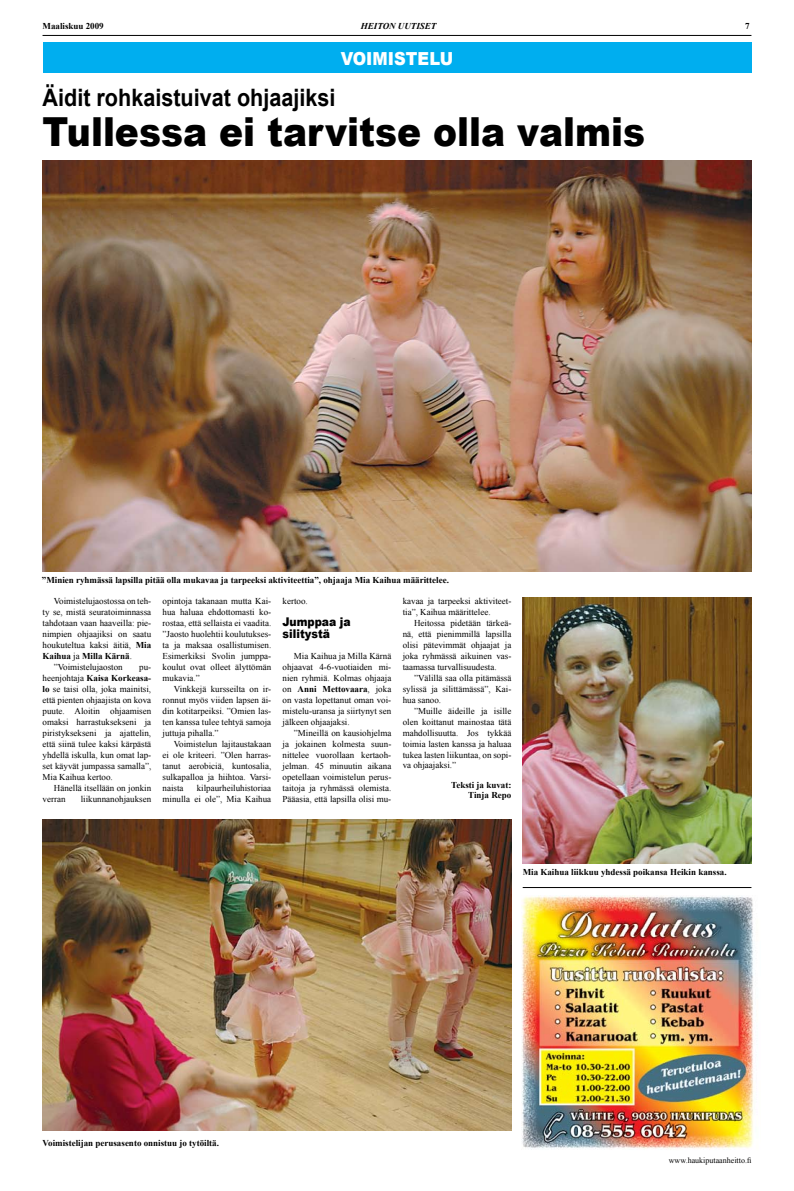
<style>
.page{position:relative;width:794px;height:1191px;background:#fff}
.page>*{position:absolute;margin:0;border:0;box-sizing:border-box;transform-origin:0 0}
.t1{font:900 40px "Arial";color:#000;scale:.9 1}
.t2{font:700 24px "Arial";color:#000;scale:.9 1}
.t3{font:900 18px "Arial";color:#fff;scale:.9 1}
.t4{font:900 12px/12px "Arial";color:#000;scale:.9 1}
.t5{font:9px/11px "Times New Roman";color:#000;text-align:justify}
.t6{font:700 9px/10px "Times New Roman";color:#000;text-align:right}
.t7{font:italic 700 9px "Times New Roman";color:#000}
.t8{font:8px "Times New Roman";color:#000}
.s1{font-weight:700}
.s2{font-weight:400}
</style>
<div class="page">
<hr style="left:43px;top:35px;width:708px;height:1px;background:#000">
<div style="left:43px;top:43px;width:708px;height:30px;background:#00aeef"></div>
<img style="left:43px;top:160px;width:708px;height:411px">
<img style="left:523px;top:597px;width:228px;height:266px">
<img style="left:43px;top:819px;width:468px;height:311px">
<hr style="left:523px;top:887px;width:228px;height:1px;background:#000">
<img style="left:521px;top:896px;width:233px;height:253px">
<p class="t6" style="left:43px;top:21px;width:63px">Maaliskuu 2009</p>
<p class="t7" style="left:361px;top:20px;width:77px">HEITON UUTISET</p>
<p class="t6" style="left:745px;top:21px;width:6px">7</p>
<h3 class="t3" style="left:341px;top:45px;width:126px">VOIMISTELU</h3>
<h2 class="t2" style="left:43px;top:81px;width:327px">Äidit rohkaistuivat ohjaajiksi</h2>
<h1 class="t1" style="left:43px;top:102px;width:671px">Tullessa ei tarvitse olla valmis</h1>
<p class="t6" style="left:42px;top:575px;width:408px">”Minien ryhmässä lapsilla pitää olla mukavaa ja tarpeeksi aktiviteettia”, ohjaaja Mia Kaihua määrittelee.</p>
<p class="t5" style="left:54px;top:595px;width:99px">Voimistelujaostossa on teh-</p>
<p class="t5" style="left:43px;top:606px;width:110px">ty se, mistä seuratoiminnassa</p>
<p class="t5" style="left:43px;top:617px;width:110px">tahdotaan vaan haaveilla: pie-</p>
<p class="t5" style="left:43px;top:628px;width:110px">nimpien ohjaajiksi on saatu</p>
<p class="t5" style="left:43px;top:639px;width:110px">houkuteltua kaksi äitiä, <span class="s1">Mia</span></p>
<p class="t6" style="left:43px;top:651px;width:91px">Kaihua <span class="s2">ja</span> Milla Kärnä<span class="s2">.</span></p>
<p class="t5" style="left:54px;top:661px;width:70px">”Voimistelujaoston</p>
<p class="t5" style="left:43px;top:661px;width:110px;text-indent:97px">pu&shy;heenjohtaja <span class="s1">Kaisa Korkeasa&shy;lo</span> se taisi olla, joka mainitsi, että pienten ohjaajista on kova puute. Aloitin ohjaamisen omaksi harrastuksekseni ja piristyksekseni ja ajattelin, että siinä tulee kaksi kärpästä yhdellä iskulla, kun omat lap&shy;set käyvät jumpassa samalla”, Mia Kaihua kertoo.</p>
<p class="t5" style="left:43px;top:782px;width:110px;text-indent:11px">Hänellä itsellään on jonkin verran</p>
<p class="t5" style="left:81px;top:793px;width:72px">liikunnanohjauksen</p>
<p class="t5" style="left:163px;top:595px;width:110px">opintoja takanaan mutta Kai&shy;hua haluaa ehdottomasti ko&shy;rostaa, että sellaista ei vaadita. ”Jaosto huolehtii koulutukses&shy;ta ja maksaa osallistumisen.<br>Esimerkiksi Svolin jumppa&shy;koulut ovat olleet älyttömän mukavia.”</p>
<p class="t5" style="left:163px;top:683px;width:110px;text-indent:11px">Vinkkejä kursseilta on ir&shy;ronnut myös viiden lapsen äi&shy;din kotitarpeiksi. ”Omien las&shy;ten kanssa tulee tehtyä samoja juttuja pihalla.”</p>
<p class="t5" style="left:163px;top:738px;width:110px;text-indent:11px">Voimistelun lajitaustakaan ei ole kriteeri. ”Olen harras&shy;tanut aerobiciä, kuntosalia, sulkapalloa ja hiihtoa. Varsi&shy;naista</p>
<p class="t5" style="left:163px;top:782px;width:110px;text-align:right">kilpaurheiluhistoriaa<br>minulla ei ole”, Mia Kaihua</p>
<p class="t5" style="left:283px;top:595px;width:27px">kertoo.</p>
<h3 class="t4" style="left:283px;top:615px;width:77px">Jumppaa ja silitystä</h3>
<p class="t5" style="left:283px;top:650px;width:110px;text-indent:11px">Mia Kaihua ja Milla Kärnä ohjaavat 4-6-vuotiaiden mi&shy;nien ryhmiä. Kolmas ohjaaja on <span class="s1">Anni Mettovaara</span>, joka on vasta lopettanut oman voi&shy;mistelu-uransa ja siirtynyt sen jälkeen ohjaajaksi.</p>
<p class="t5" style="left:283px;top:727px;width:110px;text-indent:11px">”Mineillä on kausiohjelma ja jokainen kolmesta suun&shy;nittelee vuorollaan kertaoh&shy;jelman. 45 minuutin aikana opetellaan voimistelun perus&shy;taitoja ja ryhmässä olemista.<br>Pääasia, että lapsilla olisi mu-</p>
<p class="t5" style="left:403px;top:595px;width:110px">kavaa ja tarpeeksi aktiviteet&shy;tia”, Kaihua määrittelee.</p>
<p class="t5" style="left:403px;top:617px;width:110px;text-indent:11px">Heitossa pidetään tärkeä&shy;nä, että pienimmillä lapsilla olisi pätevimmät ohjaajat ja joka ryhmässä aikuinen vas&shy;taamassa turvallisuudesta.</p>
<p class="t5" style="left:403px;top:672px;width:110px;text-indent:11px">”Välillä saa olla pitämässä sylissä ja silittämässä”, Kai&shy;hua sanoo.</p>
<p class="t5" style="left:403px;top:705px;width:110px;text-indent:11px">”Muille äideille ja isille olen koittanut mainostaa tätä mahdollisuutta. Jos tykkää toimia lasten kanssa ja haluaa tukea lasten liikuntaa, on sopi-</p>
<p class="t5" style="left:403px;top:759px;width:55px">va ohjaajaksi.”</p>
<p class="t6" style="left:451px;top:780px;width:62px">Teksti ja kuvat:<br>Tinja Repo</p>
<p class="t6" style="left:523px;top:867px;width:205px">Mia Kaihua liikkuu yhdessä poikansa Heikin kanssa.</p>
<p class="t6" style="left:43px;top:1137px;width:178px">Voimistelijan perusasento onnistuu jo tytöiltä.</p>
<p class="t8" style="left:669px;top:1154px;width:84px">www.haukiputaanheitto.fi</p>
</div>
